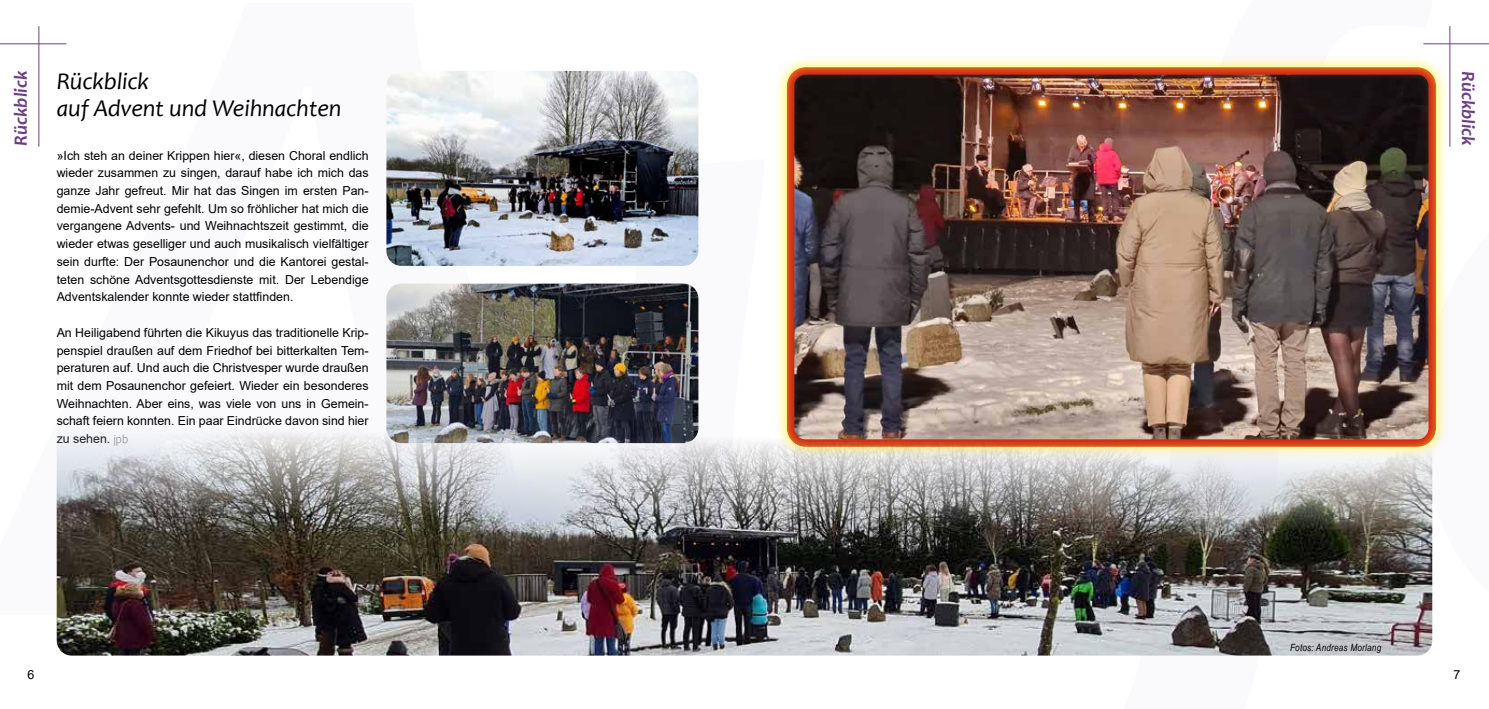
<style>
.page{position:relative;width:1489px;height:709px;background:#fff}
.page>*{position:absolute;margin:0;border:0;box-sizing:border-box;transform-origin:0 0}
.t1{font:italic 24.12px/27.5px "Candara";letter-spacing:-.005em;color:#000}
.t2{font:italic 700 18.75px "Candara";color:#6c4083}
.t3{font:12.5px "Arial";color:#000}
.t4{font:12.38px/17.8px "Arial";color:#000;text-align:justify}
.t5{font:italic 10px "Arial Narrow";letter-spacing:.02em;color:#000}
.s1{font-family:"Candara";font-weight:300;color:#575756}
</style>
<div class="page">
<hr style="left:0;top:43px;width:66px;height:1px;background:#6c4083">
<hr style="left:38px;top:26px;width:1px;height:121px;background:#6c4083">
<hr style="left:1423px;top:43px;width:65px;height:1px;background:#6c4083">
<hr style="left:1449px;top:26px;width:1px;height:121px;background:#6c4083">
<div style="left:773px;top:54px;width:675px;height:406px;background:#ffed00;opacity:.75"></div>
<div style="left:784px;top:66px;width:651px;height:381px;background:#ffed00;opacity:.75"></div>
<img style="left:386px;top:283px;width:312px;height:138px">
<img style="left:386px;top:71px;width:312px;height:195px">
<img style="left:57px;top:421px;width:1374px;height:234px">
<h2 class="t2" style="left:9px;top:146px;width:76px;rotate:-90deg">Rückblick</h2>
<h2 class="t2" style="left:1479px;top:71px;width:76px;rotate:90deg">Rückblick</h2>
<h1 class="t1" style="left:57px;top:67px;width:286px">Rückblick<br>auf Advent und Weihnachten</h1>
<p class="t4" style="left:57px;top:146px;width:313px">»Ich steh an deiner Krippen hier«, diesen Choral endlich wieder zusammen zu singen, darauf habe ich mich das ganze Jahr gefreut. Mir hat das Singen im ersten Pan&shy;demie-Advent sehr gefehlt. Um so fröhlicher hat mich die vergangene Advents- und Weihnachtszeit gestimmt, die wieder etwas geselliger und auch musikalisch vielfältiger sein durfte: Der Posaunenchor und die Kantorei gestal&shy;teten schöne Adventsgottesdienste mit. Der Lebendige Adventskalender konnte wieder stattfinden.</p>
<p class="t4" style="left:57px;top:323px;width:313px">An Heiligabend führten die Kikuyus das traditionelle Krip&shy;penspiel draußen auf dem Friedhof bei bitterkalten Tem&shy;peraturen auf. Und auch die Christvesper wurde draußen mit dem Posaunenchor gefeiert. Wieder ein besonderes Weihnachten. Aber eins, was viele von uns in Gemein&shy;schaft feiern konnten. Ein paar Eindrücke davon sind hier zu sehen. <span class="s1">jpb</span></p>
<p class="t5" style="left:1289px;top:640px;width:93px">Fotos: Andreas Morlang</p>
<p class="t3" style="left:28px;top:665px;width:8px">6</p>
<p class="t3" style="left:1453px;top:665px;width:8px">7</p>
</div>
